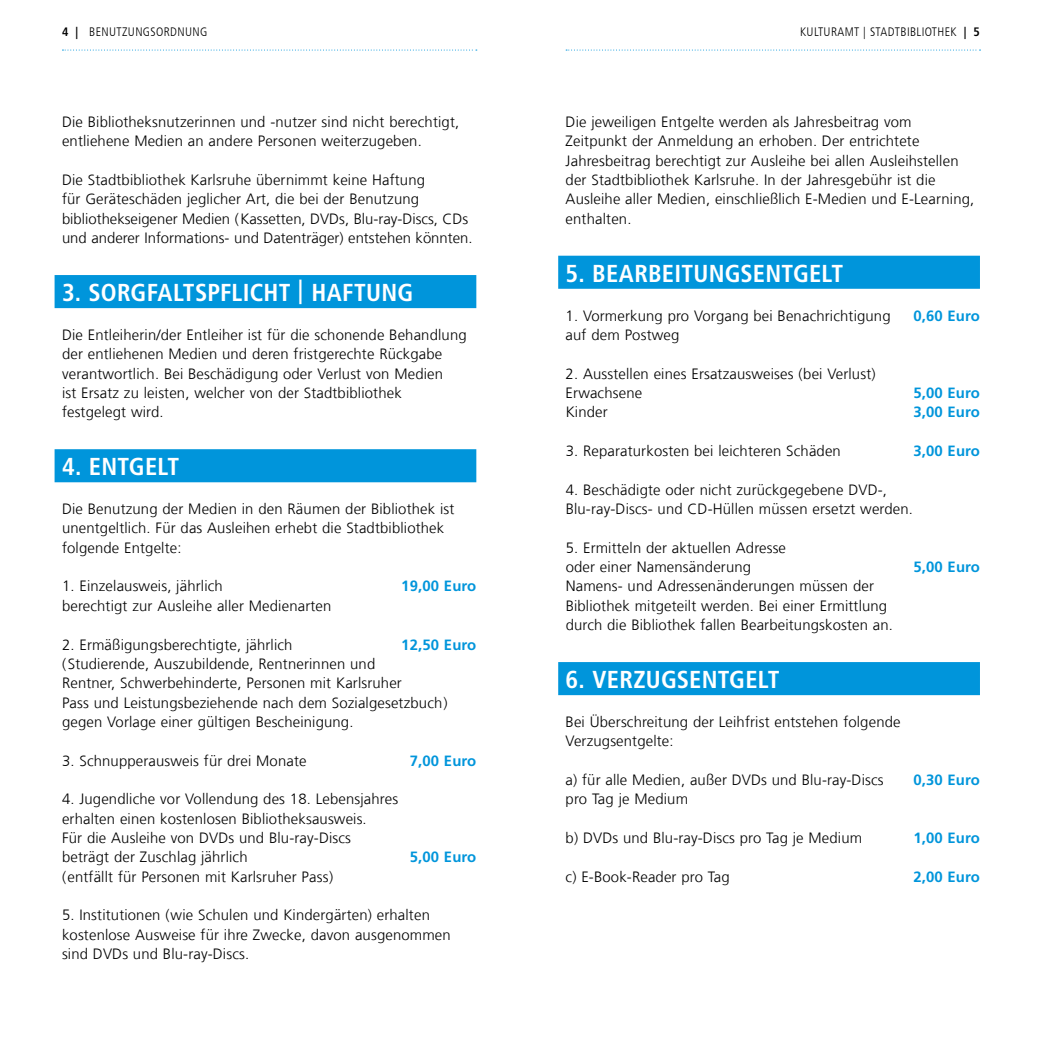
<style>
.page{position:relative;width:1042px;height:1042px;background:#fff}
.page>*{position:absolute;margin:0;border:0;box-sizing:border-box;transform-origin:0 0}
.t1{font:700 condensed 24.5px "Frutiger For Karlsruhe";letter-spacing:.01em;color:#fff}
.t2{font:300 14.88px/19.4px "Frutiger For Karlsruhe";letter-spacing:.01em;color:#000}
.t3{font:700 14.88px "Frutiger For Karlsruhe";letter-spacing:.01em;color:#0095db}
.t4{font:300 condensed 12.25px "Frutiger For Karlsruhe";letter-spacing:.03em;color:#000}
.s1{font-weight:700}
</style>
<div class="page">
<svg style="left:566px;top:50px;width:414px;height:1px"></svg>
<svg style="left:62px;top:50px;width:415px;height:1px"></svg>
<div style="left:55px;top:275px;width:421px;height:33px;background:#0095db"></div>
<div style="left:55px;top:449px;width:421px;height:33px;background:#0095db"></div>
<div style="left:558px;top:256px;width:422px;height:33px;background:#0095db"></div>
<div style="left:558px;top:662px;width:422px;height:33px;background:#0095db"></div>
<p class="t4" style="left:62px;top:25px;width:147px"><span class="s1">4 |</span> BENUTZUNGSORDNUNG</p>
<p class="t4" style="left:800px;top:25px;width:181px">KULTURAMT | STADTBIBLIOTHEK <span class="s1">| 5</span></p>
<p class="t2" style="left:62px;top:112px;width:399px">Die Bibliotheksnutzerinnen und -nutzer sind nicht berechtigt, entliehene Medien an andere Personen weiterzugeben.</p>
<p class="t2" style="left:62px;top:170px;width:412px">Die Stadtbibliothek Karlsruhe übernimmt keine Haftung<br>für Geräteschäden jeglicher Art, die bei der Benutzung bibliothekseigener Medien (Kassetten, DVDs, Blu-ray-Discs, CDs und anderer Informations- und Datenträger) entstehen könnten.</p>
<h1 class="t1" style="left:62px;top:278px;width:353px">3. SORGFALTSPFLICHT | HAFTUNG</h1>
<p class="t2" style="left:62px;top:325px;width:406px">Die Entleiherin/der Entleiher ist für die schonende Behandlung der entliehenen Medien und deren fristgerechte Rückgabe verantwortlich. Bei Beschädigung oder Verlust von Medien<br>ist Ersatz zu leisten, welcher von der Stadtbibliothek festgelegt wird.</p>
<h1 class="t1" style="left:62px;top:452px;width:119px">4. ENTGELT</h1>
<p class="t2" style="left:62px;top:499px;width:394px">Die Benutzung der Medien in den Räumen der Bibliothek ist unentgeltlich. Für das Ausleihen erhebt die Stadtbibliothek folgende Entgelte:</p>
<p class="t2" style="left:62px;top:577px;width:162px">1. Einzelausweis, jährlich</p>
<p class="t3" style="left:401px;top:577px;width:77px">19,00 Euro</p>
<p class="t2" style="left:62px;top:596px;width:271px">berechtigt zur Ausleihe aller Medienarten</p>
<p class="t2" style="left:62px;top:635px;width:232px">2. Ermäßigungsberechtigte, jährlich</p>
<p class="t3" style="left:401px;top:635px;width:77px">12,50 Euro</p>
<p class="t2" style="left:62px;top:654px;width:387px">(Studierende, Auszubildende, Rentnerinnen und<br>Rentner, Schwerbehinderte, Personen mit Karlsruher<br>Pass und Leistungsbeziehende nach dem Sozialgesetzbuch) gegen Vorlage einer gültigen Bescheinigung.</p>
<p class="t2" style="left:62px;top:751px;width:246px">3. Schnupperausweis für drei Monate</p>
<p class="t3" style="left:410px;top:752px;width:68px">7,00 Euro</p>
<p class="t2" style="left:62px;top:789px;width:338px">4. Jugendliche vor Vollendung des 18. Lebensjahres erhalten einen kostenlosen Bibliotheksausweis.<br>Für die Ausleihe von DVDs und Blu-ray-Discs beträgt der Zuschlag jährlich</p>
<p class="t3" style="left:410px;top:848px;width:68px">5,00 Euro</p>
<p class="t2" style="left:62px;top:867px;width:273px">(entfällt für Personen mit Karlsruher Pass)</p>
<p class="t2" style="left:62px;top:905px;width:390px">5. Institutionen (wie Schulen und Kindergärten) erhalten kostenlose Ausweise für ihre Zwecke, davon ausgenommen sind DVDs und Blu-ray-Discs.</p>
<p class="t2" style="left:566px;top:112px;width:410px">Die jeweiligen Entgelte werden als Jahresbeitrag vom Zeitpunkt der Anmeldung an erhoben. Der entrichtete Jahresbeitrag berechtigt zur Ausleihe bei allen Ausleihstellen der Stadtbibliothek Karlsruhe. In der Jahresgebühr ist die Ausleihe aller Medien, einschließlich E-Medien und E-Learning, enthalten.</p>
<h1 class="t1" style="left:566px;top:259px;width:279px">5. BEARBEITUNGSENTGELT</h1>
<p class="t2" style="left:566px;top:306px;width:326px">1. Vormerkung pro Vorgang bei Benachrichtigung</p>
<p class="t3" style="left:913px;top:307px;width:68px">0,60 Euro</p>
<p class="t2" style="left:566px;top:325px;width:115px">auf dem Postweg</p>
<p class="t2" style="left:566px;top:364px;width:311px">2. Ausstellen eines Ersatzausweises (bei Verlust)<br>Erwachsene</p>
<p class="t3" style="left:913px;top:384px;width:68px">5,00 Euro</p>
<p class="t2" style="left:566px;top:402px;width:44px">Kinder</p>
<p class="t3" style="left:913px;top:403px;width:68px">3,00 Euro</p>
<p class="t2" style="left:566px;top:441px;width:277px">3. Reparaturkosten bei leichteren Schäden</p>
<p class="t3" style="left:913px;top:442px;width:68px">3,00 Euro</p>
<p class="t2" style="left:566px;top:480px;width:349px">4. Beschädigte oder nicht zurückgegebene DVD-,<br>Blu-ray-Discs- und CD-Hüllen müssen ersetzt werden.</p>
<p class="t2" style="left:566px;top:538px;width:222px">5. Ermitteln der aktuellen Adresse oder einer Namensänderung</p>
<p class="t3" style="left:913px;top:558px;width:68px">5,00 Euro</p>
<p class="t2" style="left:566px;top:577px;width:329px">Namens- und Adressenänderungen müssen der<br>Bibliothek mitgeteilt werden. Bei einer Ermittlung durch die Bibliothek fallen Bearbeitungskosten an.</p>
<h1 class="t1" style="left:566px;top:665px;width:215px">6. VERZUGSENTGELT</h1>
<p class="t2" style="left:566px;top:712px;width:336px">Bei Überschreitung der Leihfrist entstehen folgende<br>Verzugsentgelte:</p>
<p class="t2" style="left:566px;top:770px;width:319px">a) für alle Medien, außer DVDs und Blu-ray-Discs</p>
<p class="t3" style="left:913px;top:771px;width:68px">0,30 Euro</p>
<p class="t2" style="left:566px;top:789px;width:124px">pro Tag je Medium</p>
<p class="t2" style="left:566px;top:828px;width:298px">b) DVDs und Blu-ray-Discs pro Tag je Medium</p>
<p class="t3" style="left:913px;top:829px;width:68px">1,00 Euro</p>
<p class="t2" style="left:566px;top:867px;width:165px">c) E-Book-Reader pro Tag</p>
<p class="t3" style="left:913px;top:868px;width:68px">2,00 Euro</p>
</div>
